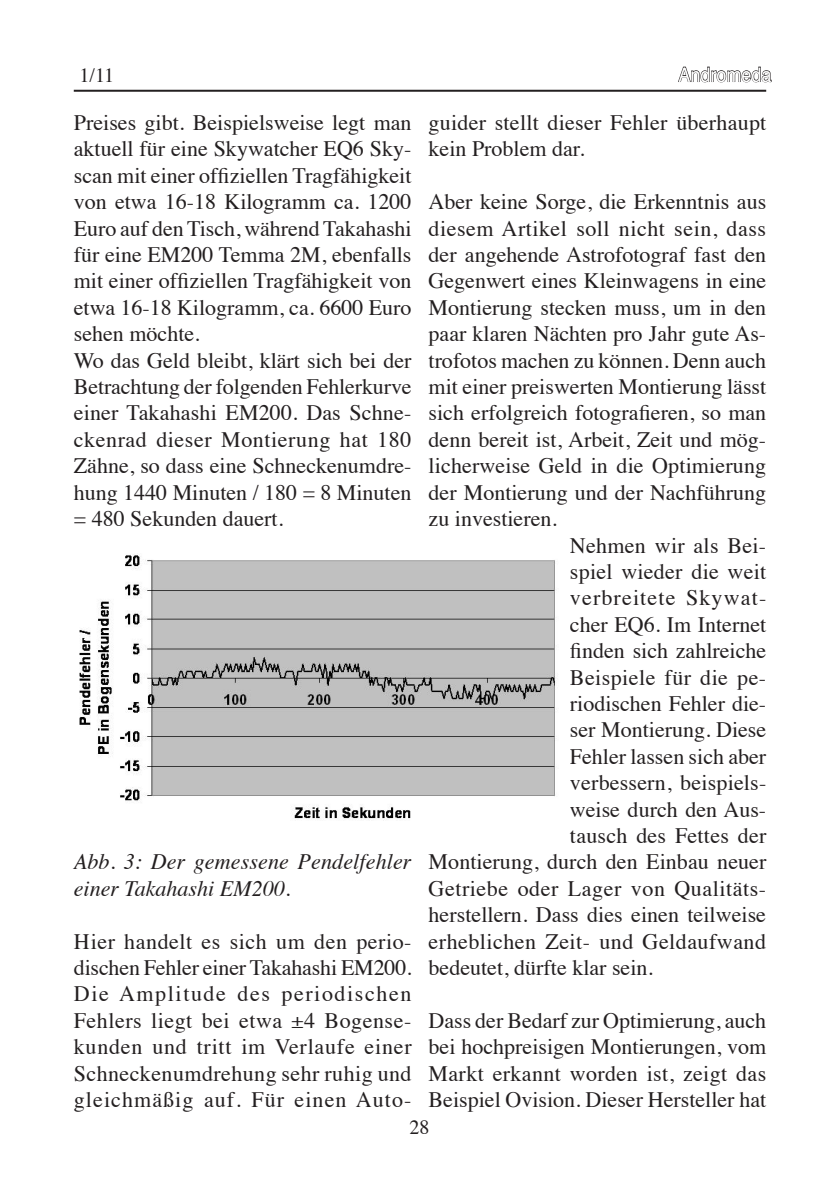
<style>
.page{position:relative;width:840px;height:1191px;background:#fff}
.page>*{position:absolute;margin:0;border:0;box-sizing:border-box;transform-origin:0 0}
.t1{font:22px/26.4px "Times";color:#231f20}
.t2{font:22px "Times";letter-spacing:.025em;color:#231f20}
.t3{font:italic 22px/26.4px "Times";letter-spacing:.005em;color:#231f20}
.t4{font:22px "Times";letter-spacing:.02em;color:#231f20}
.t5{font:22px "Times";letter-spacing:.05em;color:#231f20}
.t6{font:20px "Helvetica";color:#fff;scale:.9 1}
.t7{font:20px "Times";color:#231f20}
</style>
<div class="page">
<svg style="left:678px;top:66px;width:93px;height:17px"></svg>
<hr style="left:74px;top:90px;width:691px;height:2px;background:#231f20">
<img style="left:79px;top:554px;width:477px;height:267px">
<p class="t7" style="left:79px;top:57px;width:36px">1/11</p>
<p class="t6" style="left:678px;top:59px;width:105px">Andromeda</p>
<p class="t1" style="left:74px;top:107px;width:339px">Preises gibt. Beispielsweise legt man aktuell für eine Skywatcher EQ6 Sky&shy;scan mit einer offiziellen Tragfähigkeit von etwa 16-18 Kilogramm ca. 1200<br>Euro auf den Tisch, während Takahashi für eine EM200 Temma 2M, ebenfalls mit einer offiziellen Tragfähigkeit von etwa 16-18 Kilogramm, ca. 6600 Euro sehen möchte.<br>Wo das Geld bleibt, klärt sich bei der Betrachtung der folgenden Fehlerkurve einer Takahashi EM200. Das Schne&shy;ckenrad dieser Montierung hat 180<br>Zähne, so dass eine Schneckenumdre&shy;hung 1440 Minuten / 180 = 8 Minuten = 480 Sekunden dauert.</p>
<p class="t1" style="left:428px;top:107px;width:339px">guider stellt dieser Fehler überhaupt kein Problem dar.</p>
<p class="t1" style="left:428px;top:187px;width:339px">Aber keine Sorge, die Erkenntnis aus</p>
<p class="t2" style="left:428px;top:208px;width:339px">diesem Artikel soll nicht sein, dass</p>
<p class="t1" style="left:428px;top:239px;width:339px">der angehende Astrofotograf fast den</p>
<p class="t1" style="left:428px;top:266px;width:339px">Gegenwert eines Kleinwagens in eine</p>
<p class="t1" style="left:428px;top:292px;width:339px">Montierung stecken muss, um in den</p>
<p class="t1" style="left:428px;top:319px;width:339px">paar klaren Nächten pro Jahr gute As-</p>
<p class="t1" style="left:428px;top:345px;width:339px">trofotos machen zu können. Denn auch</p>
<p class="t1" style="left:428px;top:371px;width:339px">mit einer preiswerten Montierung lässt</p>
<p class="t1" style="left:428px;top:398px;width:339px">sich erfolgreich fotografieren, so man</p>
<p class="t1" style="left:428px;top:424px;width:339px">denn bereit ist, Arbeit, Zeit und mög-</p>
<p class="t1" style="left:428px;top:451px;width:339px">licherweise Geld in die Optimierung</p>
<p class="t1" style="left:428px;top:477px;width:339px">der Montierung und der Nachführung</p>
<p class="t1" style="left:428px;top:503px;width:130px">zu investieren.</p>
<p class="t1" style="left:569px;top:530px;width:198px">Nehmen wir als Bei-</p>
<p class="t1" style="left:569px;top:556px;width:198px">spiel wieder die weit</p>
<p class="t5" style="left:569px;top:577px;width:198px">verbreitete Skywat-</p>
<p class="t1" style="left:569px;top:609px;width:198px">cher EQ6. Im Internet</p>
<p class="t1" style="left:569px;top:635px;width:198px">finden sich zahlreiche</p>
<p class="t4" style="left:569px;top:656px;width:198px">Beispiele für die pe-</p>
<p class="t1" style="left:569px;top:688px;width:198px">riodischen Fehler die-</p>
<p class="t1" style="left:569px;top:715px;width:198px">ser Montierung. Diese</p>
<p class="t1" style="left:569px;top:741px;width:198px">Fehler lassen sich aber</p>
<p class="t1" style="left:569px;top:767px;width:198px">verbessern, beispiels-</p>
<p class="t1" style="left:569px;top:794px;width:198px">weise durch den Aus-</p>
<p class="t1" style="left:569px;top:820px;width:198px">tausch des Fettes der</p>
<p class="t1" style="left:428px;top:847px;width:339px">Montierung, durch den Einbau neuer</p>
<p class="t2" style="left:428px;top:868px;width:339px">Getriebe oder Lager von Qualitäts-</p>
<p class="t1" style="left:428px;top:899px;width:339px">herstellern. Dass dies einen teilweise</p>
<p class="t4" style="left:428px;top:920px;width:339px">erheblichen Zeit- und Geldaufwand</p>
<p class="t1" style="left:428px;top:952px;width:226px">bedeutet, dürfte klar sein.</p>
<p class="t1" style="left:428px;top:1005px;width:339px;text-align:justify">Dass der Bedarf zur Optimierung, auch bei hochpreisigen Montierungen, vom Markt erkannt worden ist, zeigt das Beispiel Ovision. Dieser Hersteller hat</p>
<p class="t3" style="left:74px;top:847px;width:339px">Abb. 3: Der gemessene Pendelfehler einer Takahashi EM200.</p>
<p class="t1" style="left:74px;top:926px;width:339px;text-align:justify">Hier handelt es sich um den perio&shy;dischen Fehler einer Takahashi EM200.<br>Die Amplitude des periodischen Fehlers liegt bei etwa ±4 Bogense&shy;kunden und tritt im Verlaufe einer Schneckenumdrehung sehr ruhig und gleichmäßig auf. Für einen Auto-</p>
<p class="t7" style="left:409px;top:1108px;width:21px">28</p>
</div>
